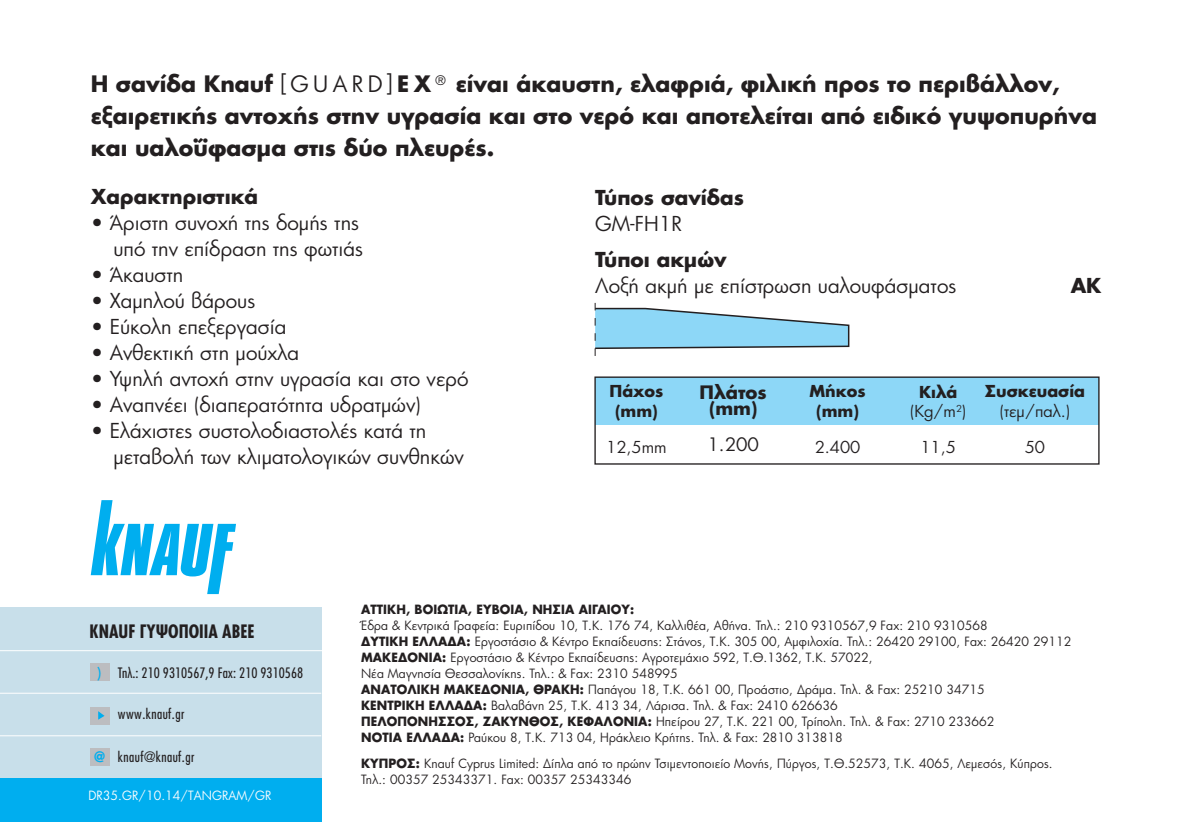
<style>
.page{position:relative;width:1191px;height:823px;background:#fff}
.page>*{position:absolute;margin:0;border:0;box-sizing:border-box;transform-origin:0 0}
.t1{font:700 22px/32px "PF Futura Neu";color:#231f20}
.t2{font:20px/26px "PF Futura Neu";color:#231f20;text-align:right}
.t3{font:700 20px "PF Futura Neu";color:#231f20}
.t4{font:700 18px "PF Futura Neu Cond";color:#231f20}
.t5{font:700 18px/16px "PF Futura Neu";color:#231f20;text-align:center}
.t6{font:18px "PF Futura Neu";color:#231f20}
.t7{font:16px/19.2px "PF Futura Neu";color:#231f20;text-align:center}
.t8{font:700 16px/19.2px "PF Futura Neu";color:#231f20;text-align:center}
.t9{font:500 16px "PF Futura Neu Cond";color:#00aeef}
.t10{font:500 14px "PF Futura Neu Cond";color:#231f20}
.t11{font:500 14px "PF Futura Neu Cond";letter-spacing:.03em;color:#231f20}
.t12{font:700 14px "PF Futura Neu";color:#00aeef}
.t13{font:12.4px/16px "PF Futura Neu";letter-spacing:.01em;color:#231f20;scale:.96 1}
.t14{font:700 12.4px "PF Futura Neu";letter-spacing:.01em;color:#231f20;scale:.96 1}
.t15{font:12.4px "PF Futura Neu";letter-spacing:.01em;color:#fff;scale:.96 1}
.s1{font-weight:400}
.s2{font-weight:700}
</style>
<div class="page">
<svg style="left:594px;top:303px;width:256px;height:53px"></svg>
<div style="left:595px;top:377px;width:503px;height:47px;background:#8dd7f7"></div>
<div style="left:594px;top:376px;width:505px;height:88px;border:1px solid #231f20"></div>
<div style="left:0;top:606px;width:321px;height:171px;background:#c8dfea"></div>
<div style="left:0;top:777px;width:321px;height:44px;background:#00aeef"></div>
<hr style="left:0;top:692px;width:321px;height:1px;background:#fff">
<hr style="left:0;top:649px;width:323px;height:1px;background:#fff">
<hr style="left:0;top:734px;width:321px;height:1px;background:#fff">
<div style="left:90px;top:706px;width:20px;height:17px;background:#bcbdc0"></div>
<svg style="left:98px;top:711px;width:7px;height:8px"></svg>
<div style="left:90px;top:748px;width:20px;height:17px;background:#bcbdc0"></div>
<div style="left:90px;top:663px;width:20px;height:17px;background:#bcbdc0"></div>
<svg style="left:91px;top:500px;width:145px;height:93px"></svg>
<h1 class="t1" style="left:91px;top:67px;width:1008px">Η σανίδα Knauf <span class="s1">[ G U A R D]</span> E X <sup>®</sup> είναι άκαυστη, ελαφριά, φιλική προς το περιβάλλον, εξαιρετικής αντοχής στην υγρασία και στο νερό και αποτελείται από ειδικό γυψοπυρήνα και υαλοΰφασμα στις δύο πλευρές.</h1>
<h2 class="t3" style="left:91px;top:183px;width:169px">Χαρακτηριστικά</h2>
<h2 class="t2" style="left:91px;top:209px;width:274px">• Άριστη συνοχή της δομής της υπό την επίδραση της φωτιάς</h2>
<h2 class="t2" style="left:91px;top:261px;width:94px">• Άκαυστη</h2>
<h2 class="t2" style="left:91px;top:287px;width:166px">• Χαμηλού βάρους</h2>
<h2 class="t2" style="left:91px;top:313px;width:197px">• Εύκολη επεξεργασία</h2>
<h2 class="t2" style="left:91px;top:339px;width:210px">• Ανθεκτική στη μούχλα</h2>
<h2 class="t2" style="left:91px;top:365px;width:379px">• Υψηλή αντοχή στην υγρασία και στο νερό</h2>
<h2 class="t2" style="left:91px;top:391px;width:331px">• Αναπνέει (διαπερατότητα υδρατμών)</h2>
<h2 class="t2" style="left:113px;top:417px;width:352px;text-align:left;text-indent:-23px">• Ελάχιστες συστολοδιαστολές κατά τη μεταβολή των κλιματολογικών συνθηκών</h2>
<h2 class="t3" style="left:595px;top:183px;width:150px">Τύπος σανίδας</h2>
<h2 class="t2" style="left:595px;top:210px;width:88px">GM-FH1R</h2>
<h2 class="t3" style="left:595px;top:245px;width:133px">Τύποι ακμών</h2>
<h2 class="t2" style="left:595px;top:272px;width:363px">Λοξή ακμή με επίστρωση υαλουφάσματος</h2>
<h2 class="t3" style="left:1070px;top:271px;width:32px">AK</h2>
<h3 class="t5" style="left:699px;top:383px;width:69px">Πλάτος (mm)</h3>
<h3 class="t6" style="left:707px;top:432px;width:53px">1.200</h3>
<p class="t8" style="left:609px;top:381px;width:55px">Πάχος (mm)</p>
<p class="t7" style="left:606px;top:437px;width:62px">12,5mm</p>
<p class="t8" style="left:809px;top:381px;width:58px">Μήκος (mm)</p>
<p class="t7" style="left:814px;top:437px;width:47px">2.400</p>
<p class="t8" style="left:984px;top:381px;width:102px">Συσκευασία</p>
<p class="t7" style="left:999px;top:401px;width:72px">(τεμ/παλ.)</p>
<p class="t7" style="left:1024px;top:437px;width:22px">50</p>
<p class="t7" style="left:910px;top:382px;width:57px"><span class="s2">Κιλά </span>(Kg/m<sup>2</sup>)</p>
<p class="t7" style="left:920px;top:437px;width:37px">11,5</p>
<h3 class="t4" style="left:90px;top:619px;width:166px">ΚNAUF ΓΥΨΟΠΟΙΙΑ ΑΒΕΕ</h3>
<p class="t10" style="left:118px;top:664px;width:187px">Τηλ.: 210 9310567,9 Fax: 210 9310568</p>
<p class="t11" style="left:118px;top:704px;width:68px">www.knauf.gr</p>
<p class="t11" style="left:118px;top:747px;width:78px">knauf@knauf.gr</p>
<p class="t9" style="left:97px;top:662px;width:6px">)</p>
<p class="t12" style="left:95px;top:746px;width:12px">@</p>
<p class="t15" style="left:88px;top:786px;width:192px">DR35.GR/10.14/TANGRAM/GR</p>
<p class="t14" style="left:361px;top:600px;width:286px">ΑΤΤΙΚΗ, BΟΙΩΤΙΑ, ΕΥΒΟΙΑ, ΝΗΣΙΑ ΑΙΓΑΙΟΥ:</p>
<p class="t13" style="left:361px;top:616px;width:741px">Έδρα &amp; Κεντρικά Γραφεία: Ευριπίδου 10, Τ.Κ. 176 74, Καλλιθέα, Αθήνα. Τηλ.: 210 9310567,9 Fax: 210 9310568<br><span class="s2">ΔΥΤΙΚΗ ΕΛΛΑΔΑ:</span> Εργοστάσιο &amp; Κέντρο Εκπαίδευσης: Στάνος, Τ.Κ. 305 00, Αμφιλοχία. Τηλ.: 26420 29100, Fax: 26420 29112<br><span class="s2">ΜΑΚΕΔΟΝΙΑ:</span> Εργοστάσιο &amp; Κέντρο Εκπαίδευσης: Αγροτεμάχιο 592, Τ.Θ.1362, Τ.Κ. 57022,<br>Νέα Μαγνησία Θεσσαλονίκης. Τηλ.: &amp; Fax: 2310 548995<br><span class="s2">ΑΝΑΤΟΛΙΚΗ ΜΑΚΕΔΟΝΙΑ, ΘΡΑΚΗ:</span> Παπάγου 18, Τ.Κ. 661 00, Προάστιο, Δράμα. Τηλ. &amp; Fax: 25210 34715<br><span class="s2">ΚΕΝΤΡΙΚΗ ΕΛΛΑΔΑ:</span> Βαλαβάνη 25, Τ.Κ. 413 34, Λάρισα. Τηλ. &amp; Fax: 2410 626636<br><span class="s2">ΠΕΛΟΠΟΝΗΣΣΟΣ, ΖΑΚΥΝΘΟΣ, ΚΕΦΑΛΟΝΙΑ:</span> Ηπείρου 27, Τ.Κ. 221 00, Τρίπολη. Τηλ. &amp; Fax: 2710 233662<br><span class="s2">ΝΟΤΙΑ ΕΛΛΑΔΑ:</span> Ραύκου 8, Τ.Κ. 713 04, Ηράκλειο Κρήτης. Τηλ. &amp; Fax: 2810 313818</p>
<p class="t13" style="left:361px;top:754px;width:722px"><span class="s2">ΚΥΠΡΟΣ:</span> Knauf Cyprus Limited: Δίπλα από το πρώην Τσιμεντοποιείο Μονής, Πύργος, Τ.Θ.52573, Τ.Κ. 4065, Λεμεσός, Κύπρος.<br>Τηλ.: 00357 25343371. Fax: 00357 25343346</p>
</div>
